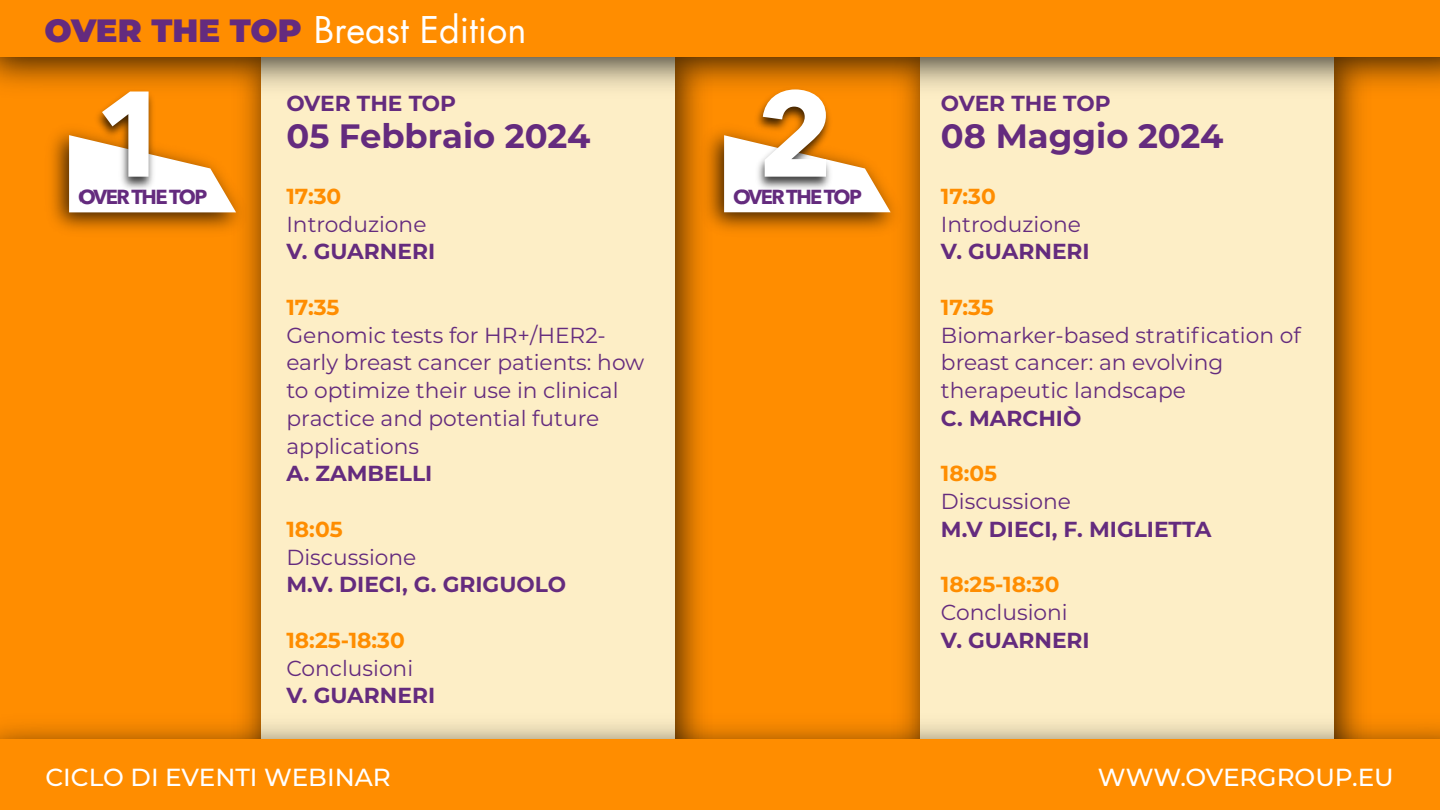
<style>
.page{position:relative;width:1440px;height:810px;background:#fff}
.page>*{position:absolute;margin:0;border:0;box-sizing:border-box;transform-origin:0 0}
.t1{font:700 120.3px "Avenir Next LT Pro";color:#fff}
.t2{font:700 119.93px "Avenir Next LT Pro";color:#fff}
.t3{font:35.92px "Futura LT";color:#fff}
.t4{font:700 33.75px "Montserrat";color:#642b7e}
.t5{font:900 32.25px "Montserrat";color:#642b7e}
.t6{font:500 24.75px "Montserrat";color:#fff}
.t7{font:21.75px/27.8px "Montserrat";color:#642b7e}
.t8{font:700 21.75px "Montserrat";color:#642b7e}
.t9{font:700 21.75px "Montserrat";color:#ff8d00}
.t10{font:700 20.17px "Avenir Next LT Pro";letter-spacing:-.075em;color:#642b7e}
.t11{font:700 20.1px "Avenir Next LT Pro";letter-spacing:-.075em;color:#642b7e}
</style>
<div class="page">
<div style="left:0;top:54px;width:1440px;height:756px;background:#ff8d00"></div>
<img style="left:242px;top:107px;width:461px;height:597px">
<div style="left:261px;top:54px;width:413px;height:718px;background:#fdeec6"></div>
<img style="left:902px;top:107px;width:460px;height:597px">
<div style="left:920px;top:54px;width:413px;height:718px;background:#fdeec6"></div>
<img style="left:0;top:57px;width:1440px;height:50px">
<div style="left:0;top:0;width:1440px;height:57px;background:#ff8d00"></div>
<img style="left:0;top:704px;width:1440px;height:36px">
<div style="left:0;top:740px;width:1440px;height:70px;background:#ff8d00"></div>
<img style="left:51px;top:115px;width:205px;height:128px">
<svg style="left:69px;top:135px;width:167px;height:77px"></svg>
<img style="left:81px;top:68px;width:101px;height:155px">
<img style="left:694px;top:115px;width:217px;height:128px">
<svg style="left:724px;top:135px;width:167px;height:77px"></svg>
<img style="left:743px;top:69px;width:101px;height:154px">
<h3 class="t5" style="left:45px;top:6px;width:259px">OVER THE TOP</h3>
<h3 class="t3" style="left:314px;top:7px;width:214px">Breast Edition</h3>
<h1 class="t1" style="left:94px;top:61px;width:79px">1</h1>
<p class="t10" style="left:78px;top:185px;width:131px">OVER THE TOP</p>
<p class="t8" style="left:286px;top:87px;width:171px">OVER THE TOP</p>
<h3 class="t4" style="left:286px;top:112px;width:305px">05 Febbraio 2024</h3>
<p class="t9" style="left:286px;top:180px;width:56px">17:30</p>
<p class="t7" style="left:286px;top:209px;width:142px">Introduzione</p>
<p class="t8" style="left:286px;top:236px;width:150px">V. GUARNERI</p>
<h2 class="t2" style="left:756px;top:61px;width:79px">2</h2>
<p class="t11" style="left:733px;top:185px;width:130px">OVER THE TOP</p>
<p class="t8" style="left:941px;top:88px;width:171px">OVER THE TOP</p>
<h3 class="t4" style="left:941px;top:112px;width:284px">08 Maggio 2024</h3>
<p class="t9" style="left:941px;top:180px;width:56px">17:30</p>
<p class="t7" style="left:941px;top:209px;width:142px">Introduzione</p>
<p class="t8" style="left:941px;top:236px;width:150px">V. GUARNERI</p>
<p class="t9" style="left:286px;top:291px;width:54px">17:35</p>
<p class="t7" style="left:286px;top:320px;width:360px">Genomic tests for HR+/HER2- early breast cancer patients: how to optimize their use in clinical practice and potential future applications</p>
<p class="t8" style="left:286px;top:458px;width:147px">A. ZAMBELLI</p>
<p class="t9" style="left:286px;top:513px;width:58px">18:05</p>
<p class="t7" style="left:286px;top:542px;width:131px">Discussione</p>
<p class="t8" style="left:286px;top:569px;width:281px">M.V. DIECI, G. GRIGUOLO</p>
<p class="t9" style="left:286px;top:625px;width:120px">18:25-18:30</p>
<p class="t7" style="left:286px;top:653px;width:128px">Conclusioni</p>
<p class="t8" style="left:286px;top:680px;width:150px">V. GUARNERI</p>
<p class="t9" style="left:941px;top:291px;width:54px">17:35</p>
<p class="t7" style="left:941px;top:320px;width:361px">Biomarker-based stratification of breast cancer: an evolving therapeutic landscape</p>
<p class="t8" style="left:941px;top:402px;width:142px">C. MARCHIÒ</p>
<p class="t9" style="left:941px;top:458px;width:58px">18:05</p>
<p class="t7" style="left:941px;top:487px;width:131px">Discussione</p>
<p class="t8" style="left:941px;top:513px;width:272px">M.V DIECI, F. MIGLIETTA</p>
<p class="t9" style="left:941px;top:569px;width:120px">18:25-18:30</p>
<p class="t7" style="left:941px;top:598px;width:128px">Conclusioni</p>
<p class="t8" style="left:941px;top:625px;width:150px">V. GUARNERI</p>
<p class="t6" style="left:45px;top:760px;width:347px">CICLO DI EVENTI WEBINAR</p>
<p class="t6" style="left:1098px;top:760px;width:297px">WWW.OVERGROUP.EU</p>
</div>
